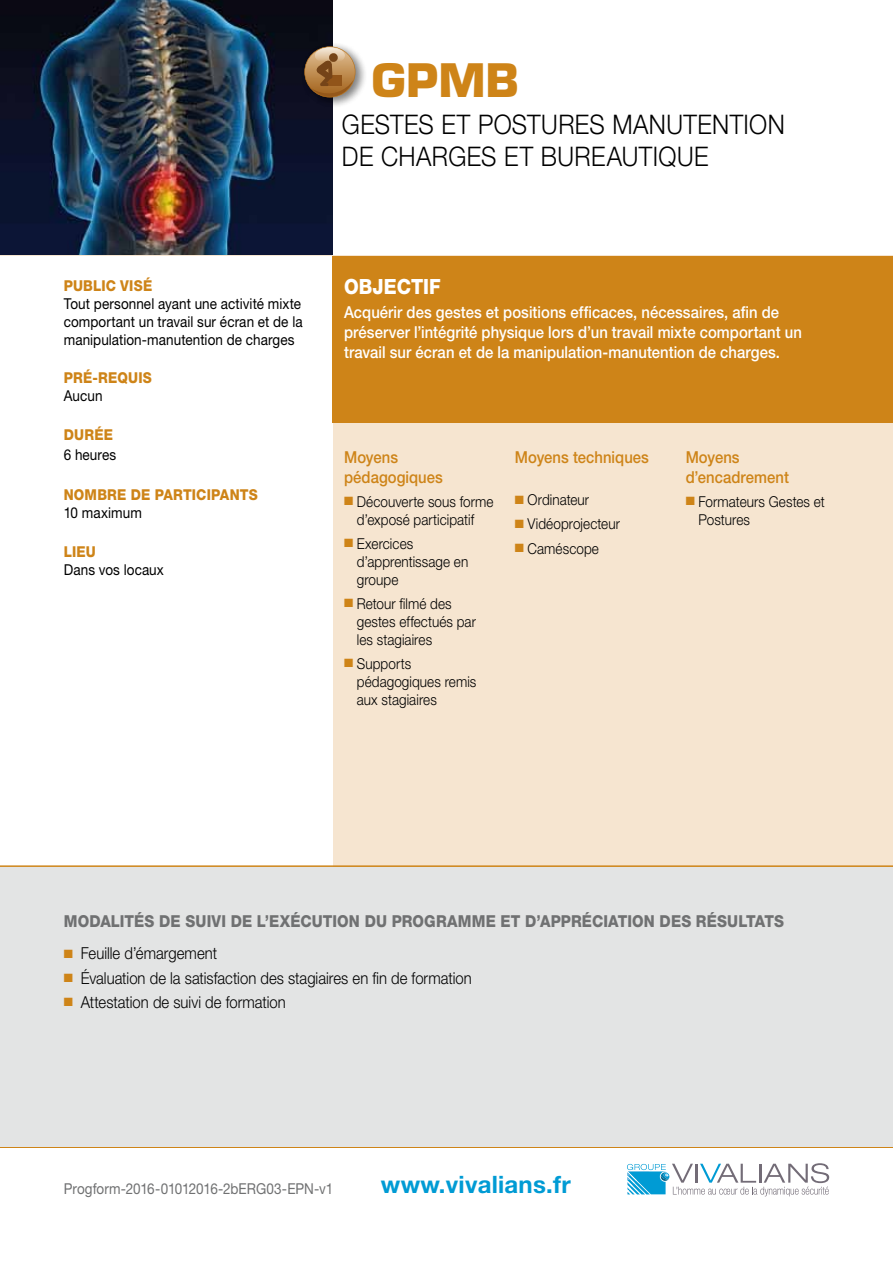
<style>
.page{position:relative;width:893px;height:1263px;background:#fff}
.page>*{position:absolute;margin:0;border:0;box-sizing:border-box;transform-origin:0 0}
.t1{font:700 45px "Eurostile";color:#ce8418}
.t2{font:300 27px/32.4px "Helvetica Neue";letter-spacing:.02em;color:#000;scale:.9 1}
.t3{font:700 24px "Helvetica Neue";letter-spacing:.01em;color:#009bd4}
.t4{font:800 21px "Helvetica Neue";letter-spacing:.005em;color:#fff;scale:.9 1}
.t5{font:500 16.5px/19.8px "Helvetica Neue";letter-spacing:.005em;color:#fff;scale:.9 1}
.t6{font:300 16.5px "Helvetica Neue";color:#000;scale:.9 1}
.t7{font:800 16.5px "Helvetica Neue";letter-spacing:.01em;color:#707172;scale:.9 1}
.t8{font:500 16.5px/19.8px "Helvetica Neue";letter-spacing:.005em;color:#ce8418;scale:.9 1}
.t9{font:300 15px/18px "Helvetica Neue";letter-spacing:.005em;color:#000;scale:.9 1}
.t10{font:15px/18px "Helvetica Neue";letter-spacing:.005em;color:#000;text-align:justify;scale:.9 1}
.t11{font:800 15px "Helvetica Neue";letter-spacing:.015em;color:#ce8418;scale:.9 1}
.t12{font:15px "Helvetica Neue";letter-spacing:-.005em;color:#707172;scale:.9 1}
.s1{color:#ce8418}
</style>
<div class="page">
<img style="left:0;top:0;width:332px;height:256px">
<div style="left:0;top:256px;width:893px;height:658px;background:#f6e5d0"></div>
<div style="left:0;top:256px;width:332px;height:638px;background:#fff"></div>
<hr style="left:0;top:865px;width:893px;height:2px;background:#ce8418">
<svg style="left:627px;top:1163px;width:202px;height:33px"></svg>
<div style="left:332px;top:256px;width:561px;height:166px;background:#ce8418"></div>
<hr style="left:0;top:1146px;width:893px;height:2px;background:#ce8418">
<div style="left:0;top:867px;width:893px;height:279px;background:#e3e4e4"></div>
<div style="left:301px;top:42px;width:67px;height:67px;background:#000;opacity:.3"></div>
<svg style="left:304px;top:46px;width:51px;height:53px;background:#9e7a53"></svg>
<h1 class="t1" style="left:372px;top:52px;width:148px">GPMB</h1>
<h2 class="t2" style="left:342px;top:107px;width:494px">GESTES ET POSTURES MANUTENTION<br>DE CHARGES ET BUREAUTIQUE</h2>
<p class="t11" style="left:64px;top:276px;width:100px">PUBLIC VISÉ</p>
<p class="t10" style="left:64px;top:294px;width:267px">Tout personnel ayant une activité mixte comportant un travail sur écran et de la manipulation-manutention de charges</p>
<p class="t11" style="left:64px;top:368px;width:100px">PRÉ-REQUIS</p>
<p class="t10" style="left:64px;top:386px;width:45px">Aucun</p>
<p class="t11" style="left:64px;top:426px;width:56px">DURÉE</p>
<p class="t10" style="left:64px;top:445px;width:60px">6 heures</p>
<p class="t11" style="left:64px;top:485px;width:217px">NOMBRE DE PARTICIPANTS</p>
<p class="t10" style="left:64px;top:503px;width:88px">10 maximum</p>
<p class="t11" style="left:64px;top:543px;width:37px">LIEU</p>
<p class="t10" style="left:64px;top:561px;width:113px">Dans vos locaux</p>
<h3 class="t4" style="left:344px;top:274px;width:109px">OBJECTIF</h3>
<p class="t5" style="left:344px;top:302px;width:510px">Acquérir des gestes et positions efficaces, nécessaires, afin de préserver l’intégrité physique lors d’un travail mixte comportant un travail sur écran et de la manipulation-manutention de charges.</p>
<p class="t8" style="left:344px;top:447px;width:111px">Moyens pédagogiques</p>
<p class="t9" style="left:344px;top:492px;width:168px;text-align:center"><span class="s1">■</span> Découverte sous forme d’exposé participatif</p>
<p class="t9" style="left:357px;top:534px;width:125px;text-indent:-13px"><span class="s1">■</span> Exercices d’apprentissage en groupe</p>
<p class="t9" style="left:357px;top:594px;width:134px;text-indent:-13px"><span class="s1">■</span> Retour filmé des gestes effectués par les stagiaires</p>
<p class="t9" style="left:357px;top:654px;width:134px;text-indent:-13px"><span class="s1">■</span> Supports pédagogiques remis aux stagiaires</p>
<p class="t8" style="left:515px;top:447px;width:150px">Moyens techniques</p>
<p class="t9" style="left:515px;top:491px;width:84px"><span class="s1">■</span> Ordinateur</p>
<p class="t9" style="left:515px;top:515px;width:118px"><span class="s1">■</span> Vidéoprojecteur</p>
<p class="t9" style="left:515px;top:539px;width:95px"><span class="s1">■</span> Caméscope</p>
<p class="t8" style="left:686px;top:447px;width:116px">Moyens d’encadrement</p>
<p class="t9" style="left:698px;top:492px;width:142px;text-indent:-13px"><span class="s1">■</span> Formateurs Gestes et<br>Postures</p>
<p class="t7" style="left:64px;top:911px;width:802px">MODALITÉS DE SUIVI DE L’EXÉCUTION DU PROGRAMME ET D’APPRÉCIATION DES RÉSULTATS</p>
<p class="t6" style="left:64px;top:943px;width:172px"><span class="s1">■</span> Feuille d’émargement</p>
<p class="t6" style="left:64px;top:967px;width:455px"><span class="s1">■</span> Évaluation de la satisfaction des stagiaires en fin de formation</p>
<p class="t6" style="left:64px;top:991px;width:248px"><span class="s1">■</span> Attestation de suivi de formation</p>
<p class="t12" style="left:64px;top:1180px;width:301px">Progform-2016-01012016-2bERG03-EPN-v1</p>
<h3 class="t3" style="left:381px;top:1170px;width:191px">www.vivalians.fr</h3>
</div>
